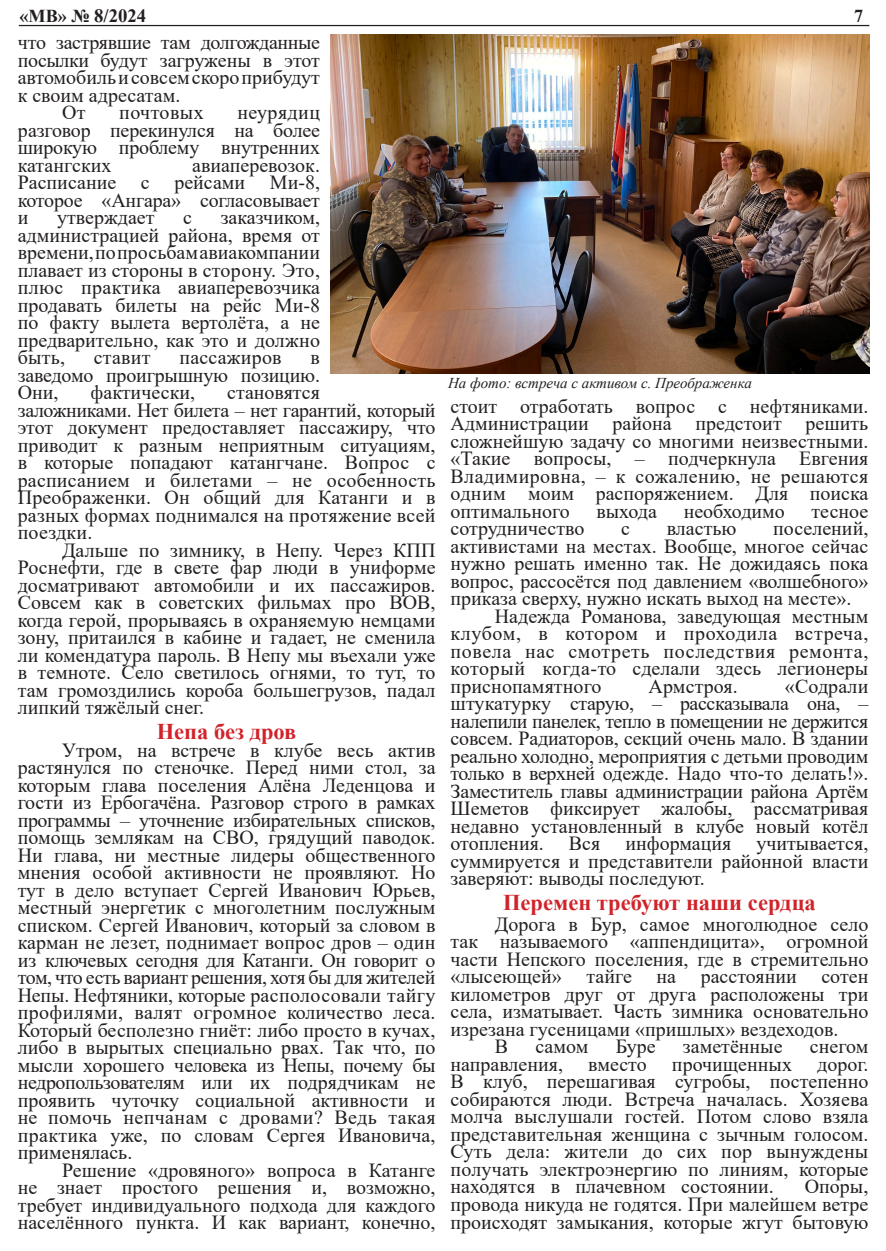
<style>
.page{position:relative;width:886px;height:1251px;background:#fff}
.page>*{position:absolute;margin:0;border:0;box-sizing:border-box;transform-origin:0 0}
.t1{font:700 22.5px "Times New Roman";color:#d1232a}
.t2{font:20px/17.5px "Times New Roman";color:#231f20;text-align:justify}
.t3{font:20px "Times New Roman";letter-spacing:.02em;color:#231f20}
.t4{font:700 18.75px "Times New Roman";color:#231f20}
.t5{font:700 18.12px "Times New Roman";color:#231f20}
.t6{font:italic 15px "Times New Roman";color:#231f20}
.s1{font-size:18.12px}
</style>
<div class="page">
<hr style="left:19px;top:25px;width:850px;height:1px;background:#231f20">
<img style="left:331px;top:34px;width:538px;height:340px">
<p class="t4" style="left:19px;top:2px;width:128px"><span class="s1">«МВ» №</span> 8/2024</p>
<p class="t5" style="left:854px;top:3px;width:11px">7</p>
<p class="t2" style="left:18px;top:33px;width:304px">что застрявшие там долгожданные посылки будут загружены в этот автомобиль и совсем скоро прибудут к своим адресатам.</p>
<p class="t2" style="left:62px;top:103px;width:25px">От</p>
<p class="t3" style="left:119px;top:99px;width:86px">почтовых</p>
<p class="t2" style="left:18px;top:103px;width:304px;text-indent:220px">неурядиц разговор перекинулся на более широкую проблему внутренних катангских</p>
<p class="t2" style="left:18px;top:156px;width:304px;text-indent:174px">авиаперевозок.<br>Расписание с рейсами Ми-8, которое «Ангара» согласовывает и</p>
<p class="t2" style="left:57px;top:208px;width:99px">утверждает</p>
<p class="t2" style="left:183px;top:208px;width:10px">с</p>
<p class="t2" style="left:18px;top:208px;width:304px;text-indent:203px">заказчиком, администрацией района, время от времени, по просьбам авиакомпании плавает из стороны в сторону. Это, плюс практика авиаперевозчика продавать билеты на рейс Ми-8 по факту вылета вертолёта, а не предварительно, как это и должно быть,</p>
<p class="t2" style="left:94px;top:348px;width:58px">ставит</p>
<p class="t2" style="left:179px;top:348px;width:104px">пассажиров</p>
<p class="t2" style="left:18px;top:348px;width:304px;text-indent:293px">в заведомо проигрышную позицию.<br>Они,</p>
<p class="t6" style="left:448px;top:372px;width:305px">На фото: встреча с активом с. Преображенка</p>
<p class="t2" style="left:91px;top:383px;width:106px">фактически,</p>
<p class="t2" style="left:18px;top:383px;width:419px;text-align:left;text-indent:209px">становятся заложниками. Нет билета – нет гарантий, который этот документ предоставляет пассажиру, что приводит к разным неприятным ситуациям, в которые попадают катангчане. Вопрос с расписанием и билетами – не особенность Преображенки. Он общий для Катанги и в разных формах поднимался на протяжение всей поездки.</p>
<p class="t2" style="left:18px;top:541px;width:419px;text-indent:44px">Дальше по зимнику, в Непу. Через КПП Роснефти, где в свете фар люди в униформе досматривают автомобили и их пассажиров.<br>Совсем как в советских фильмах про ВОВ, когда герой, прорываясь в охраняемую немцами зону, притаился в кабине и гадает, не сменила ли комендатура пароль. В Непу мы въехали уже в темноте. Село светилось огнями, то тут, то там громоздились короба большегрузов, падал липкий тяжёлый снег.</p>
<p class="t1" style="left:157px;top:715px;width:141px">Непа без дров</p>
<p class="t2" style="left:18px;top:740px;width:419px;text-indent:44px">Утром, на встрече в клубе весь актив растянулся по стеночке. Перед ними стол, за которым глава поселения Алёна Леденцова и гости из Ербогачёна. Разговор строго в рамках программы – уточнение избирательных списков, помощь землякам на СВО, грядущий паводок.<br>Ни глава, ни местные лидеры общественного мнения особой активности не проявляют. Но тут в дело вступает Сергей Иванович Юрьев, местный энергетик с многолетним послужным списком. Сергей Иванович, который за словом в карман не лезет, поднимает вопрос дров – один из ключевых сегодня для Катанги. Он говорит о том, что есть вариант решения, хотя бы для жителей Непы. Нефтяники, которые располосовали тайгу профилями, валят огромное количество леса.<br>Который бесполезно гниёт: либо просто в кучах, либо в вырытых специально рвах. Так что, по мысли хорошего человека из Непы, почему бы недропользователям или их подрядчикам не проявить чуточку социальной активности и не помочь непчанам с дровами? Ведь такая практика уже, по словам Сергея Ивановича, применялась.</p>
<p class="t2" style="left:18px;top:1160px;width:419px;text-indent:44px">Решение «дровяного» вопроса в Катанге не знает простого решения и, возможно, требует индивидуального подхода для каждого населённого пункта. И как вариант, конечно,</p>
<p class="t2" style="left:450px;top:397px;width:419px">стоит отработать вопрос с нефтяниками.<br>Администрации района предстоит решить сложнейшую задачу со многими неизвестными. «Такие вопросы, – подчеркнула Евгения Владимировна, – к сожалению, не решаются одним моим распоряжением. Для поиска оптимального</p>
<p class="t2" style="left:596px;top:502px;width:62px">выхода</p>
<p class="t2" style="left:684px;top:502px;width:103px">необходимо</p>
<p class="t2" style="left:811px;top:502px;width:58px">тесное</p>
<p class="t2" style="left:450px;top:519px;width:419px;text-indent:323px">поселений, активистами на местах. Вообще, многое сейчас нужно решать именно так. Не дожидаясь пока вопрос, рассосётся под давлением «волшебного» приказа сверху, нужно искать выход на месте».</p>
<p class="t2" style="left:450px;top:607px;width:419px;text-indent:44px">Надежда Романова, заведующая местным клубом, в котором и проходила встреча, повела нас смотреть последствия ремонта, который когда-то сделали здесь легионеры приснопамятного</p>
<p class="t2" style="left:450px;top:519px;width:136px">сотрудничество</p>
<p class="t2" style="left:621px;top:519px;width:10px">с</p>
<p class="t2" style="left:667px;top:519px;width:71px">властью</p>
<p class="t2" style="left:450px;top:677px;width:419px;text-indent:334px">«Содрали штукатурку старую, – рассказывала она, – налепили панелек, тепло в помещении не держится совсем. Радиаторов, секций очень мало. В здании реально холодно, мероприятия с детьми проводим только в верхней одежде. Надо что-то делать!».<br>Заместитель главы администрации района Артём Шеметов фиксирует жалобы, рассматривая недавно установленный в клубе новый котёл отопления. Вся информация учитывается, суммируется и представители районной власти заверяют: выводы последуют.</p>
<p class="t1" style="left:503px;top:886px;width:314px">Перемен требуют наши сердца</p>
<p class="t2" style="left:450px;top:915px;width:419px;text-indent:44px">Дорога в Бур, самое многолюдное село так называемого «аппендицита», огромной части Непского поселения, где в стремительно «лысеющей» тайге на расстоянии сотен километров друг от друга расположены три села, изматывает. Часть зимника основательно изрезана гусеницами «пришлых» вездеходов.</p>
<p class="t2" style="left:495px;top:1037px;width:15px">В</p>
<p class="t2" style="left:535px;top:1037px;width:54px">самом</p>
<p class="t2" style="left:616px;top:1037px;width:41px">Буре</p>
<p class="t2" style="left:683px;top:1037px;width:101px">заметённые</p>
<p class="t2" style="left:810px;top:1037px;width:60px">снегом</p>
<p class="t2" style="left:450px;top:1055px;width:114px">направления,</p>
<p class="t2" style="left:588px;top:1055px;width:60px">вместо</p>
<p class="t2" style="left:672px;top:1055px;width:122px">прочищенных</p>
<p class="t2" style="left:648px;top:677px;width:91px">Армстроя.</p>
<p class="t2" style="left:450px;top:1055px;width:419px;text-indent:367px">дорог.<br>В клуб, перешагивая сугробы, постепенно собираются люди. Встреча началась. Хозяева молча выслушали гостей. Потом слово взяла представительная женщина с зычным голосом.<br>Суть дела: жители до сих пор вынуждены получать электроэнергию по линиям, которые находятся в плачевном состоянии.</p>
<p class="t2" style="left:450px;top:1177px;width:419px;text-indent:354px">Опоры, провода никуда не годятся. При малейшем ветре происходят замыкания, которые жгут бытовую</p>
</div>
